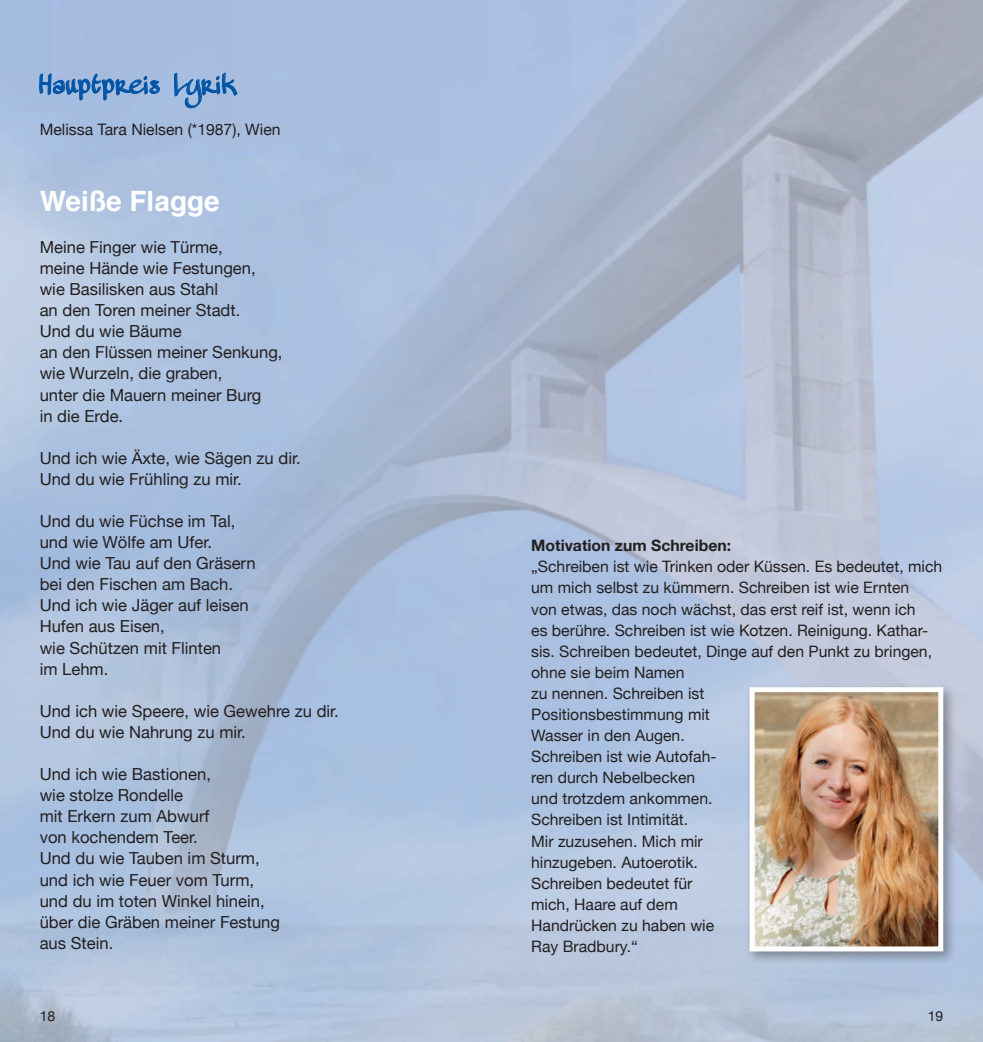
<style>
.page{position:relative;width:983px;height:1042px;background:#fff}
.page>*{position:absolute;margin:0;border:0;box-sizing:border-box;transform-origin:0 0}
.t1{font:700 28px "Helvetica";color:#fff}
.t2{font:24.5px "MAWNS Handwriting";letter-spacing:.04em;color:#0054a6}
.t3{font:16.62px/21px "Helvetica Neue";color:#231f20}
.t4{font:15.75px/21.2px "Helvetica Neue";color:#231f20}
.t5{font:700 15.75px "Helvetica Neue";color:#231f20}
.t6{font:14px "Helvetica Neue";color:#231f20}
</style>
<div class="page">
<svg style="left:39px;top:49px;width:198px;height:65px;background:#95b1d9"></svg>
<div style="left:744px;top:682px;width:213px;height:284px;background:#231f20;opacity:.4"></div>
<img style="left:755px;top:693px;width:182px;height:252px">
<div style="left:749px;top:687px;width:194px;height:264px;border:5px solid #fff"></div>
<h2 class="t2" style="left:40px;top:70px;width:199px">Hauptpreis Lyrik</h2>
<p class="t4" style="left:40px;top:120px;width:242px">Melissa Tara Nielsen (*1987), Wien</p>
<h1 class="t1" style="left:40px;top:178px;width:181px">Weiße Flagge</h1>
<p class="t3" style="left:40px;top:237px;width:244px">Meine Finger wie Türme,<br>meine Hände wie Festungen, wie Basilisken aus Stahl<br>an den Toren meiner Stadt.<br>Und du wie Bäume<br>an den Flüssen meiner Senkung, wie Wurzeln, die graben,<br>unter die Mauern meiner Burg<br>in die Erde.</p>
<p class="t3" style="left:40px;top:448px;width:262px">Und ich wie Äxte, wie Sägen zu dir.<br>Und du wie Frühling zu mir.</p>
<p class="t3" style="left:40px;top:511px;width:217px">Und du wie Füchse im Tal, und wie Wölfe am Ufer.<br>Und wie Tau auf den Gräsern bei den Fischen am Bach.<br>Und ich wie Jäger auf leisen<br>Hufen aus Eisen,<br>wie Schützen mit Flinten<br>im Lehm.</p>
<p class="t3" style="left:40px;top:701px;width:300px">Und ich wie Speere, wie Gewehre zu dir.<br>Und du wie Nahrung zu mir.</p>
<p class="t3" style="left:40px;top:764px;width:242px">Und ich wie Bastionen,<br>wie stolze Rondelle<br>mit Erkern zum Abwurf<br>von kochendem Teer.<br>Und du wie Tauben im Sturm, und ich wie Feuer vom Turm, und du im toten Winkel hinein, über die Gräben meiner Festung aus Stein.</p>
<p class="t5" style="left:531px;top:533px;width:201px">Motivation zum Schreiben:</p>
<p class="t4" style="left:531px;top:557px;width:412px">„Schreiben ist wie Trinken oder Küssen. Es bedeutet, mich um mich selbst zu kümmern. Schreiben ist wie Ernten<br>von etwas, das noch wächst, das erst reif ist, wenn ich<br>es berühre. Schreiben ist wie Kotzen. Reinigung. Kathar&shy;sis. Schreiben bedeutet, Dinge auf den Punkt zu bringen, ohne sie beim Namen<br>zu nennen. Schreiben ist<br>Positionsbestimmung mit<br>Wasser in den Augen.<br>Schreiben ist wie Autofah-<br>ren durch Nebelbecken<br>und trotzdem ankommen.<br>Schreiben ist Intimität.<br>Mir zuzusehen. Mich mir<br>hinzugeben. Autoerotik.<br>Schreiben bedeutet für<br>mich, Haare auf dem<br>Handrücken zu haben wie<br>Ray Bradbury.“</p>
<p class="t6" style="left:40px;top:1005px;width:17px">18</p>
<p class="t6" style="left:927px;top:1005px;width:17px">19</p>
</div>
